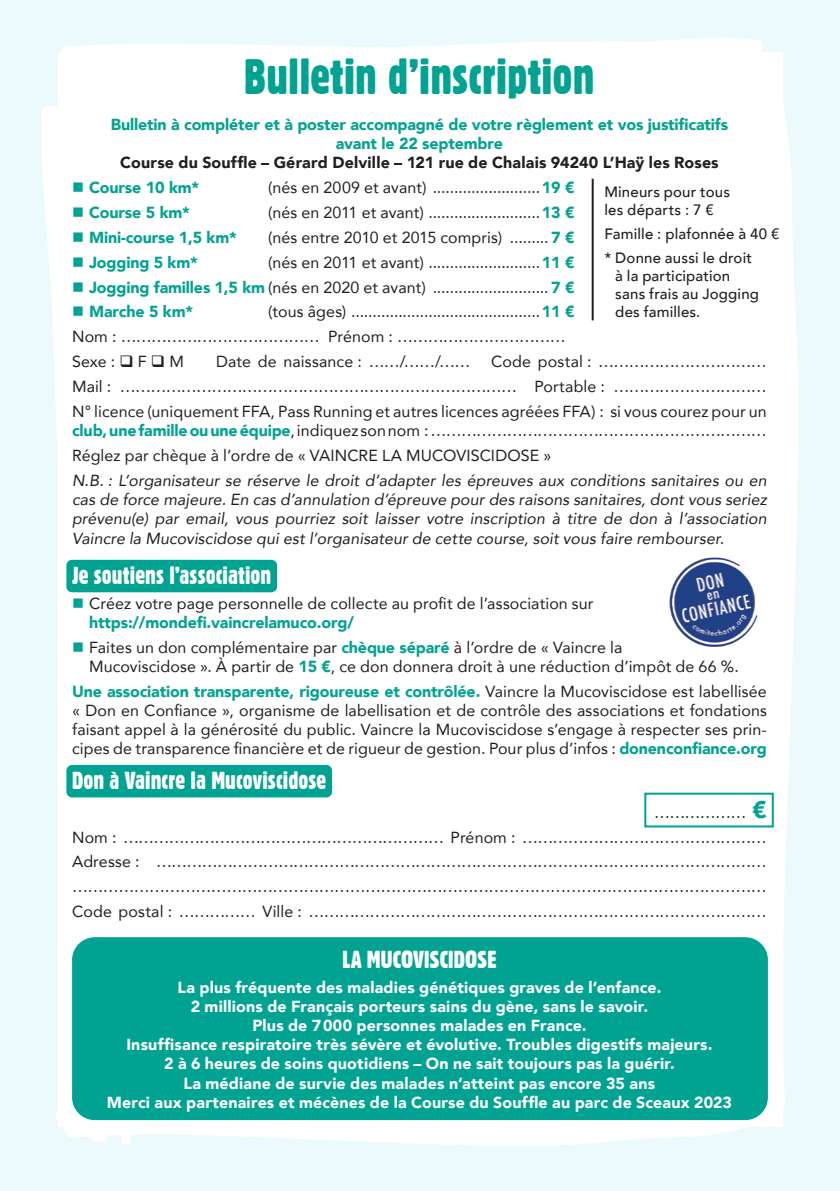
<style>
.page{position:relative;width:840px;height:1191px;background:#fff}
.page>*{position:absolute;margin:0;border:0;box-sizing:border-box;transform-origin:0 0}
.titre_vert{font:48.4px "Gothic 821 Condensed BT";color:#00a391}
.titre_2{font:24px "Gothic 821 Condensed BT";color:#fff}
.texte{font:16px/19.2px "Avenir";letter-spacing:.005em;color:#231f20}
.texte-2{font:900 16px "Avenir";letter-spacing:.01em;color:#fff}
.texte-3{font:italic 16px/19.2px "Avenir";letter-spacing:.005em;color:#231f20;text-align:justify}
.texte-4{font:900 16px/19.2px "Avenir";letter-spacing:-.01em;color:#00a391;text-align:center}
.texte-5{font:500 15px/18px "Avenir";letter-spacing:.01em;color:#231f20}
.s1{color:#231f20}
.s2{font-weight:900;color:#00a391}
.s3{font-weight:900;font-size:24px;color:#00a391}
</style>
<div class="page">
<div style="left:0;top:0;width:839px;height:1191px;background:#edfafd"></div>
<div style="left:58px;top:53px;width:724px;height:1074px;background:#fff"></div>
<svg style="left:58px;top:38px;width:724px;height:15px;fill:#fff"></svg>
<svg style="left:125px;top:1120px;width:620px;height:25px;fill:#fff"></svg>
<svg style="left:725px;top:53px;width:72px;height:1073px"></svg>
<svg style="left:42px;top:82px;width:104px;height:1062px"></svg>
<div style="left:66px;top:560px;width:211px;height:32px;background:#00a391;border-radius:6px"></div>
<div style="left:66px;top:765px;width:266px;height:32px;background:#00a391;border-radius:6px"></div>
<div style="left:644px;top:792px;width:129px;height:35px;border:2px solid #00a391"></div>
<div style="left:72px;top:937px;width:695px;height:183px;background:#00a391;border-radius:23px"></div>
<hr style="left:591px;top:179px;width:2px;height:141px;background:#231f20">
<img style="left:659px;top:546px;width:109px;height:109px;border-radius:55px">
<svg style="left:73px;top:182px;width:10px;height:10px"></svg>
<svg style="left:73px;top:207px;width:10px;height:10px"></svg>
<svg style="left:73px;top:232px;width:10px;height:10px"></svg>
<svg style="left:73px;top:257px;width:10px;height:9px"></svg>
<svg style="left:73px;top:282px;width:10px;height:9px"></svg>
<svg style="left:73px;top:307px;width:10px;height:9px"></svg>
<svg style="left:73px;top:598px;width:10px;height:9px"></svg>
<svg style="left:73px;top:642px;width:10px;height:9px"></svg>
<p class="titre_vert" style="left:244px;top:47px;width:351px">Bulletin d’inscription</p>
<p class="texte-4" style="left:111px;top:114px;width:618px">Bulletin à compléter et à poster accompagné de votre règlement et vos justificatifs avant le 22 septembre<br><span class="s1">Course du Souffle – Gérard Delville – 121 rue de Chalais 94240 L’Haÿ les Roses</span></p>
<p class="texte-4" style="left:89px;top:177px;width:112px">Course 10 km*</p>
<p class="texte" style="left:268px;top:177px;width:308px">(nés en 2009 et avant) .........................<span class="s2">19 €</span></p>
<p class="texte-4" style="left:89px;top:202px;width:102px">Course 5 km*</p>
<p class="texte" style="left:268px;top:202px;width:308px">(nés en 2011 et avant) ..........................<span class="s2">13 €</span></p>
<p class="texte-4" style="left:89px;top:227px;width:149px">Mini-course 1,5 km*</p>
<p class="texte" style="left:268px;top:227px;width:308px">(nés entre 2010 et 2015 compris) ......... <span class="s2">7 €</span></p>
<p class="texte-4" style="left:89px;top:252px;width:110px">Jogging 5 km*</p>
<p class="texte" style="left:268px;top:252px;width:308px">(nés en 2011 et avant) ..........................<span class="s2">11 €</span></p>
<p class="texte" style="left:89px;top:277px;width:486px"><span class="s2">Jogging familles 1,5 km</span> (nés en 2020 et avant) ........................... <span class="s2">7 €</span></p>
<p class="texte-4" style="left:89px;top:302px;width:106px">Marche 5 km*</p>
<p class="texte" style="left:268px;top:302px;width:308px">(tous âges) ............................................<span class="s2">11 €</span></p>
<p class="texte" style="left:72px;top:327px;width:495px">Nom : ………………………………… Prénom : ……………………………</p>
<p class="texte" style="left:72px;top:351px;width:113px">Sexe : ❑ F ❑ M</p>
<p class="texte" style="left:216px;top:351px;width:255px">Date de naissance : ……/……/……</p>
<p class="texte" style="left:491px;top:351px;width:277px">Code postal : ……………………………</p>
<p class="texte" style="left:72px;top:376px;width:695px">Mail : …………………………………………………………………… Portable : …………………………</p>
<p class="texte" style="left:72px;top:401px;width:696px">N° licence (uniquement FFA, Pass Running et autres licences agréées FFA) : si vous courez pour un <span class="s2">club, une famille ou une équipe</span>, indiquez son nom : …………………………………………………………</p>
<p class="texte" style="left:72px;top:445px;width:480px">Réglez par chèque à l’ordre de « VAINCRE LA MUCOVISCIDOSE »</p>
<p class="texte-3" style="left:72px;top:470px;width:696px">N.B. : L’organisateur se réserve le droit d’adapter les épreuves aux conditions sanitaires ou en cas de force majeure. En cas d’annulation d’épreuve pour des raisons sanitaires, dont vous seriez prévenu(e) par email, vous pourriez soit laisser votre inscription à titre de don à l’association Vaincre la Mucoviscidose qui est l’organisateur de cette course, soit vous faire rembourser.</p>
<p class="titre_2" style="left:72px;top:560px;width:201px">Je soutiens l’association</p>
<p class="texte" style="left:89px;top:593px;width:505px">Créez votre page personnelle de collecte au profit de l’association sur <span class="s2">https://mondefi.vaincrelamuco.org/</span></p>
<p class="texte" style="left:89px;top:637px;width:651px">Faites un don complémentaire par <span class="s2">chèque séparé</span> à l’ordre de « Vaincre la<br>Mucoviscidose ». À partir de <span class="s2">15 €</span>, ce don donnera droit à une réduction d’impôt de 66 %.</p>
<p class="texte" style="left:72px;top:681px;width:696px;text-align:justify"><span class="s2">Une association transparente, rigoureuse et contrôlée.</span> Vaincre la Mucoviscidose est labellisée « Don en Confiance », organisme de labellisation et de contrôle des associations et fondations faisant appel à la générosité du public. Vaincre la Mucoviscidose s’engage à respecter ses prin&shy;cipes de transparence financière et de rigueur de gestion. Pour plus d’infos : <span class="s2">donenconfiance.org</span></p>
<p class="titre_2" style="left:72px;top:765px;width:255px">Don à Vaincre la Mucoviscidose</p>
<p class="texte" style="left:653px;top:802px;width:114px">……………… <span class="s3">€</span></p>
<p class="texte" style="left:72px;top:827px;width:695px">Nom : ……………………………………………………… Prénom : …………………………………………</p>
<p class="texte" style="left:72px;top:851px;width:695px">Adresse : …………………………………………………………………………………………………………</p>
<p class="texte" style="left:72px;top:876px;width:695px">………………………………………………………………………………………………………………………</p>
<p class="texte" style="left:72px;top:901px;width:695px">Code postal : …………… Ville : ………………………………………………………………………………</p>
<p class="texte-5" style="left:604px;top:182px;width:127px">Mineurs pour tous les départs : 7 €</p>
<p class="texte-5" style="left:604px;top:224px;width:176px">Famille : plafonnée à 40 €</p>
<p class="texte-5" style="left:615px;top:248px;width:145px;text-indent:-11px">* Donne aussi le droit à la participation sans frais au Jogging des familles.</p>
<p class="titre_2" style="left:342px;top:944px;width:155px">LA MUCOVISCIDOSE</p>
<p class="texte-2" style="left:177px;top:973px;width:485px">La plus fréquente des maladies génétiques graves de l’enfance.</p>
<p class="texte-2" style="left:191px;top:992px;width:458px">2 millions de Français porteurs sains du gène, sans le savoir.</p>
<p class="texte-2" style="left:252px;top:1011px;width:335px">Plus de 7000 personnes malades en France.</p>
<p class="texte-2" style="left:126px;top:1031px;width:587px">Insuffisance respiratoire très sévère et évolutive. Troubles digestifs majeurs.</p>
<p class="texte-2" style="left:164px;top:1050px;width:512px">2 à 6 heures de soins quotidiens – On ne sait toujours pas la guérir.</p>
<p class="texte-2" style="left:183px;top:1069px;width:473px">La médiane de survie des malades n’atteint pas encore 35 ans</p>
<p class="texte-2" style="left:107px;top:1088px;width:626px">Merci aux partenaires et mécènes de la Course du Souffle au parc de Sceaux 2023</p>
</div>
